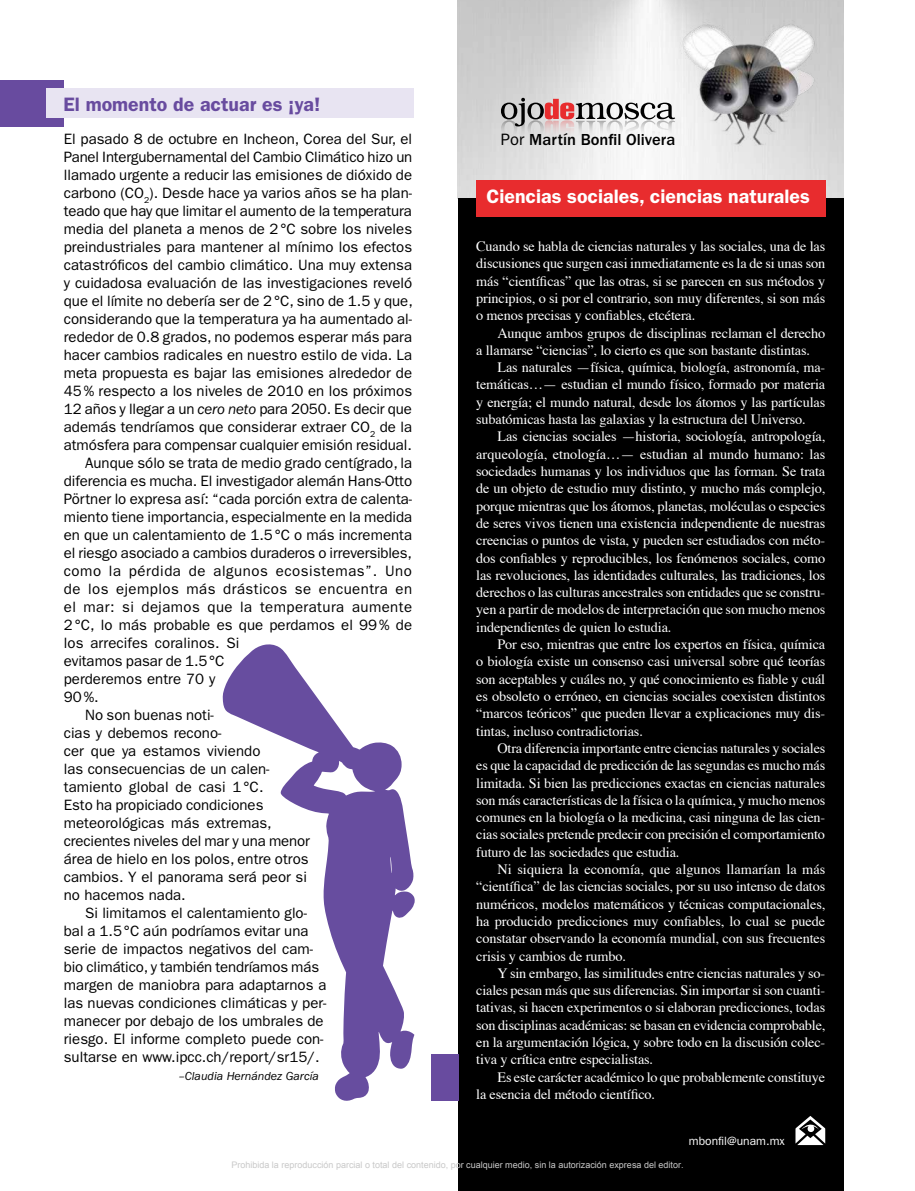
<style>
.page{position:relative;width:915px;height:1191px;background:#fff}
.page>*{position:absolute;margin:0;border:0;box-sizing:border-box;transform-origin:0 0}
.t1{font:600 19.5px "ITC Franklin Gothic Std";color:#fff}
.t2{font:600 19.5px "ITC Franklin Gothic Std";color:#684b9f}
.t3{font:500 16.5px "ITC Franklin Gothic Std";color:#000}
.t4{font:15px "ITC Franklin Gothic Std";color:#000}
.t5{font:15px "ITC Franklin Gothic Std";letter-spacing:.03em;color:#000}
.t6{font:15px "ITC Franklin Gothic Std";letter-spacing:.035em;color:#000}
.t7{font:14.25px/17.2px "Times";letter-spacing:-.01em;color:#fff;text-align:justify}
.t8{font:italic 12px "ITC Franklin Gothic Std";color:#000}
.t9{font:12px "ITC Franklin Gothic Std";color:#fff}
.t10{font:9px "Arial";color:#c9c9c9}
.s1{font-style:italic}
.s2{font-weight:400}
</style>
<div class="page">
<img style="left:457px;top:0;width:386px;height:198px">
<div style="left:458px;top:198px;width:385px;height:993px;background:#000"></div>
<img style="left:673px;top:3px;width:152px;height:158px">
<svg style="left:501px;top:98px;width:174px;height:44px"></svg>
<svg style="left:795px;top:1116px;width:30px;height:29px"></svg>
<div style="left:476px;top:180px;width:349px;height:36px;background:#e82c2e"></div>
<div style="left:431px;top:1054px;width:27px;height:46px;background:#684b9f"></div>
<div style="left:0;top:80px;width:64px;height:47px;background:#684b9f"></div>
<div style="left:46px;top:88px;width:367px;height:29px;background:#e8e4f2"></div>
<svg style="left:223px;top:644px;width:191px;height:456px"></svg>
<h1 class="t2" style="left:63px;top:93px;width:258px">El momento de actuar es ¡ya!</h1>
<p class="t4" style="left:64px;top:130px;width:349px">El pasado 8 de octubre en Incheon, Corea del Sur, el</p>
<p class="t4" style="left:64px;top:148px;width:350px">Panel Intergubernamental del Cambio Climático hizo un</p>
<p class="t4" style="left:64px;top:166px;width:350px">llamado urgente a reducir las emisiones de dióxido de</p>
<p class="t4" style="left:64px;top:184px;width:350px">carbono (CO<sub>2</sub>). Desde hace ya varios años se ha plan-</p>
<p class="t4" style="left:64px;top:202px;width:349px">teado que hay que limitar el aumento de la temperatura</p>
<p class="t4" style="left:64px;top:220px;width:350px">media del planeta a menos de 2°C sobre los niveles</p>
<p class="t4" style="left:64px;top:238px;width:350px">preindustriales para mantener al mínimo los efectos</p>
<p class="t4" style="left:64px;top:256px;width:350px">catastróficos del cambio climático. Una muy extensa</p>
<p class="t4" style="left:64px;top:274px;width:350px">y cuidadosa evaluación de las investigaciones reveló</p>
<p class="t4" style="left:64px;top:292px;width:350px">que el límite no debería ser de 2°C, sino de 1.5 y que,</p>
<p class="t4" style="left:64px;top:310px;width:349px">considerando que la temperatura ya ha aumentado al-</p>
<p class="t4" style="left:64px;top:328px;width:349px">rededor de 0.8 grados, no podemos esperar más para</p>
<p class="t4" style="left:64px;top:346px;width:349px">hacer cambios radicales en nuestro estilo de vida. La</p>
<p class="t4" style="left:64px;top:364px;width:349px">meta propuesta es bajar las emisiones alrededor de</p>
<p class="t4" style="left:64px;top:382px;width:350px">45% respecto a los niveles de 2010 en los próximos</p>
<p class="t4" style="left:64px;top:400px;width:349px">12 años y llegar a un <span class="s1">cero neto</span> para 2050. Es decir que</p>
<p class="t4" style="left:64px;top:418px;width:350px">además tendríamos que considerar extraer CO<sub>2</sub> de la</p>
<p class="t4" style="left:64px;top:436px;width:349px">atmósfera para compensar cualquier emisión residual.</p>
<p class="t4" style="left:85px;top:454px;width:328px">Aunque sólo se trata de medio grado centígrado, la</p>
<p class="t4" style="left:64px;top:472px;width:349px">diferencia es mucha. El investigador alemán Hans-Otto</p>
<p class="t4" style="left:64px;top:490px;width:350px">Pörtner lo expresa así: “cada porción extra de calenta-</p>
<p class="t4" style="left:64px;top:508px;width:349px">miento tiene importancia, especialmente en la medida</p>
<p class="t4" style="left:64px;top:526px;width:349px">en que un calentamiento de 1.5°C o más incrementa</p>
<p class="t4" style="left:64px;top:544px;width:349px">el riesgo asociado a cambios duraderos o irreversibles,</p>
<p class="t6" style="left:64px;top:562px;width:349px">como la pérdida de algunos ecosistemas”. Uno</p>
<p class="t5" style="left:64px;top:580px;width:350px">de los ejemplos más drásticos se encuentra en</p>
<p class="t5" style="left:64px;top:598px;width:350px">el mar: si dejamos que la temperatura aumente</p>
<p class="t4" style="left:64px;top:616px;width:350px">2°C, lo más probable es que perdamos el 99% de</p>
<p class="t4" style="left:64px;top:634px;width:177px">los arrecifes coralinos. Si</p>
<p class="t4" style="left:64px;top:652px;width:162px">evitamos pasar de 1.5°C</p>
<p class="t4" style="left:64px;top:670px;width:153px">perderemos entre 70 y</p>
<p class="t4" style="left:64px;top:688px;width:36px">90%.</p>
<p class="t4" style="left:85px;top:706px;width:130px">No son buenas noti-</p>
<p class="t4" style="left:64px;top:724px;width:159px">cias y debemos recono-</p>
<p class="t4" style="left:64px;top:742px;width:198px">cer que ya estamos viviendo</p>
<p class="t4" style="left:64px;top:760px;width:207px">las consecuencias de un calen-</p>
<p class="t4" style="left:64px;top:778px;width:201px">tamiento global de casi 1°C.</p>
<p class="t4" style="left:64px;top:796px;width:201px">Esto ha propiciado condiciones</p>
<p class="t4" style="left:64px;top:814px;width:209px">meteorológicas más extremas,</p>
<p class="t4" style="left:64px;top:832px;width:247px">crecientes niveles del mar y una menor</p>
<p class="t4" style="left:64px;top:850px;width:246px">área de hielo en los polos, entre otros</p>
<p class="t4" style="left:64px;top:868px;width:244px">cambios. Y el panorama será peor si</p>
<p class="t4" style="left:64px;top:886px;width:123px">no hacemos nada.</p>
<p class="t4" style="left:85px;top:904px;width:223px">Si limitamos el calentamiento glo-</p>
<p class="t4" style="left:64px;top:922px;width:246px">bal a 1.5°C aún podríamos evitar una</p>
<p class="t4" style="left:64px;top:940px;width:251px">serie de impactos negativos del cam-</p>
<p class="t4" style="left:64px;top:958px;width:257px">bio climático, y también tendríamos más</p>
<p class="t4" style="left:64px;top:976px;width:264px">margen de maniobra para adaptarnos a</p>
<p class="t4" style="left:64px;top:994px;width:264px">las nuevas condiciones climáticas y per-</p>
<p class="t4" style="left:64px;top:1012px;width:261px">manecer por debajo de los umbrales de</p>
<p class="t4" style="left:64px;top:1030px;width:261px">riesgo. El informe completo puede con-</p>
<p class="t4" style="left:64px;top:1048px;width:257px">sultarse en www.ipcc.ch/report/sr15/.</p>
<p class="t8" style="left:179px;top:1069px;width:141px">–Claudia Hernández García</p>
<p class="t3" style="left:501px;top:130px;width:176px"><span class="s2">Por</span> Martín Bonfil Olivera</p>
<h1 class="t1" style="left:486px;top:185px;width:325px">Ciencias sociales, ciencias naturales</h1>
<p class="t7" style="left:476px;top:236px;width:350px">Cuando se habla de ciencias naturales y las sociales, una de las discusiones que surgen casi inmediatamente es la de si unas son más “científicas” que las otras, si se parecen en sus métodos y principios, o si por el contrario, son muy diferentes, si son más o menos precisas y confiables, etcétera.</p>
<p class="t7" style="left:476px;top:323px;width:350px;text-indent:21px">Aunque ambos grupos de disciplinas reclaman el derecho a llamarse “ciencias”, lo cierto es que son bastante distintas.</p>
<p class="t7" style="left:476px;top:357px;width:350px;text-indent:21px">Las naturales —física, química, biología, astronomía, ma&shy;temáticas…— estudian el mundo físico, formado por materia y energía; el mundo natural, desde los átomos y las partículas subatómicas hasta las galaxias y la estructura del Universo.</p>
<p class="t7" style="left:476px;top:427px;width:350px;text-indent:21px">Las ciencias sociales —historia, sociología, antropología, arqueología, etnología…— estudian al mundo humano: las sociedades humanas y los individuos que las forman. Se trata de un objeto de estudio muy distinto, y mucho más complejo, porque mientras que los átomos, planetas, moléculas o especies de seres vivos tienen una existencia independiente de nuestras creencias o puntos de vista, y pueden ser estudiados con méto&shy;dos confiables y reproducibles, los fenómenos sociales, como las revoluciones, las identidades culturales, las tradiciones, los derechos o las culturas ancestrales son entidades que se constru&shy;yen a partir de modelos de interpretación que son mucho menos independientes de quien lo estudia.</p>
<p class="t7" style="left:476px;top:634px;width:350px;text-indent:21px">Por eso, mientras que entre los expertos en física, química o biología existe un consenso casi universal sobre qué teorías son aceptables y cuáles no, y qué conocimiento es fiable y cuál es obsoleto o erróneo, en ciencias sociales coexisten distintos “marcos teóricos” que pueden llevar a explicaciones muy dis&shy;tintas, incluso contradictorias.</p>
<p class="t7" style="left:476px;top:738px;width:350px;text-indent:21px">Otra diferencia importante entre ciencias naturales y sociales es que la capacidad de predicción de las segundas es mucho más limitada. Si bien las predicciones exactas en ciencias naturales son más características de la física o la química, y mucho menos comunes en la biología o la medicina, casi ninguna de las cien&shy;cias sociales pretende predecir con precisión el comportamiento futuro de las sociedades que estudia.</p>
<p class="t7" style="left:476px;top:859px;width:350px;text-indent:21px">Ni siquiera la economía, que algunos llamarían la más “científica” de las ciencias sociales, por su uso intenso de datos numéricos, modelos matemáticos y técnicas computacionales, ha producido predicciones muy confiables, lo cual se puede constatar observando la economía mundial, con sus frecuentes crisis y cambios de rumbo.</p>
<p class="t7" style="left:476px;top:963px;width:350px;text-indent:21px">Y sin embargo, las similitudes entre ciencias naturales y so&shy;ciales pesan más que sus diferencias. Sin importar si son cuanti&shy;tativas, si hacen experimentos o si elaboran predicciones, todas son disciplinas académicas: se basan en evidencia comprobable, en la argumentación lógica, y sobre todo en la discusión colec&shy;tiva y crítica entre especialistas.</p>
<p class="t7" style="left:476px;top:1067px;width:350px;text-indent:21px">Es este carácter académico lo que probablemente constituye la esencia del método científico.</p>
<p class="t9" style="left:688px;top:1133px;width:97px">mbonfil@unam.mx</p>
<p class="t10" style="left:231px;top:1158px;width:453px">Prohibida la reproducción parcial o total del contenido, por cualquier medio, sin la autorización expresa del editor.</p>
</div>
